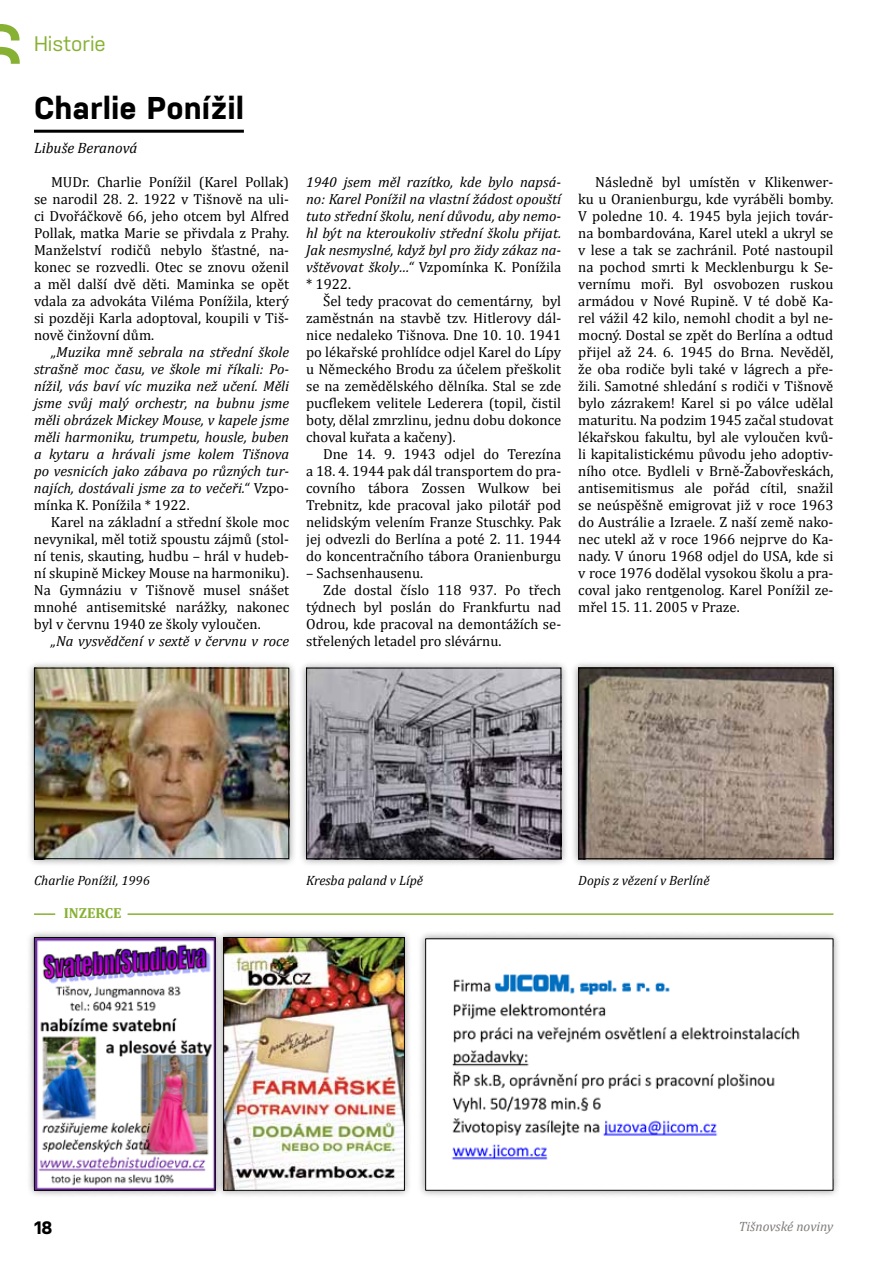
<style>
.page{position:relative;width:893px;height:1263px;background:#fff}
.page>*{position:absolute;margin:0;border:0;box-sizing:border-box;transform-origin:0 0}
.t1{font:700 31.5px "Nudista";letter-spacing:.005em;color:#000}
.t2{font:21px "Nudista";color:#86b133}
.t3{font:700 18px "Nudista";color:#000}
.t4{font:italic 15px "Cambria";color:#000}
.t5{font:14.7px/17px "Cambria";color:#000;text-align:justify}
.t6{font:italic 14.7px/17px "Cambria";color:#000;text-align:justify}
.t7{font:700 14.7px "Cambria";color:#86b133}
.t8{font:italic 13.5px "Cambria";color:#000}
.t9{font:italic 13.5px "Cambria";color:#807c7a}
.s1{font-style:normal}
</style>
<div class="page">
<svg style="left:0;top:24px;width:19px;height:17px"></svg>
<svg style="left:0;top:47px;width:20px;height:17px"></svg>
<hr style="left:34px;top:130px;width:210px;height:3px;background:#000">
<div style="left:298px;top:660px;width:271px;height:207px;background:#000;opacity:.4"></div>
<img style="left:308px;top:670px;width:251px;height:187px">
<div style="left:306px;top:668px;width:255px;height:191px;border:1px solid #000"></div>
<div style="left:571px;top:660px;width:270px;height:207px;background:#000;opacity:.4"></div>
<img style="left:580px;top:670px;width:251px;height:187px">
<div style="left:578px;top:668px;width:255px;height:191px;border:1px solid #000"></div>
<div style="left:26px;top:660px;width:271px;height:207px;background:#000;opacity:.4"></div>
<img style="left:36px;top:670px;width:251px;height:187px">
<div style="left:34px;top:668px;width:255px;height:191px;border:1px solid #000"></div>
<div style="left:26px;top:929px;width:197px;height:269px;background:#000;opacity:.4"></div>
<img style="left:36px;top:939px;width:178px;height:250px">
<div style="left:34px;top:937px;width:182px;height:254px;border:1px solid #000"></div>
<div style="left:215px;top:929px;width:198px;height:269px;background:#000;opacity:.4"></div>
<img style="left:225px;top:939px;width:178px;height:250px">
<div style="left:223px;top:937px;width:182px;height:254px;border:1px solid #000"></div>
<div style="left:417px;top:931px;width:424px;height:267px;background:#000;opacity:.4"></div>
<div style="left:426px;top:939px;width:407px;height:251px;background:#fff"></div>
<img style="left:451px;top:974px;width:349px;height:186px">
<div style="left:425px;top:938px;width:408px;height:253px;border:1px solid #000"></div>
<hr style="left:34px;top:913px;width:21px;height:2px;background:#86b133">
<hr style="left:128px;top:913px;width:705px;height:2px;background:#86b133">
<h2 class="t2" style="left:34px;top:29px;width:73px">Historie</h2>
<h1 class="t1" style="left:34px;top:85px;width:212px">Charlie Ponížil</h1>
<p class="t4" style="left:34px;top:137px;width:105px">Libuše Beranová</p>
<p class="t5" style="left:34px;top:174px;width:257px;text-indent:17px">MUDr. Charlie Ponížil (Karel Pollak) se narodil 28. 2. 1922 v Tišnově na uli&shy;ci Dvořáčkově 66, jeho otcem byl Alfred Pollak, matka Marie se přivdala z Prahy.<br>Manželství rodičů nebylo šťastné, na&shy;konec se rozvedli. Otec se znovu oženil a měl další dvě děti. Maminka se opět vdala za advokáta Viléma Ponížila, který si později Karla adoptoval, koupili v Tiš&shy;nově činžovní dům.</p>
<p class="t6" style="left:34px;top:343px;width:257px;text-indent:17px">„Muzika mně sebrala na střední škole strašně moc času, ve škole mi říkali: Po&shy;nížil, vás baví víc muzika než učení. Měli jsme svůj malý orchestr, na bubnu jsme měli obrázek Mickey Mouse, v kapele jsme měli harmoniku, trumpetu, housle, buben a kytaru a hrávali jsme kolem Tišnova po vesnicích jako zábava po různých tur&shy;najích, dostávali jsme za to večeři.“ <span class="s1">Vzpo&shy;mínka K. Ponížila * 1922.</span></p>
<p class="t5" style="left:34px;top:514px;width:257px;text-indent:17px">Karel na základní a střední škole moc nevynikal, měl totiž spoustu zájmů (stol&shy;ní tenis, skauting, hudbu – hrál v hudeb&shy;ní skupině Mickey Mouse na harmoniku).<br>Na Gymnáziu v Tišnově musel snášet mnohé antisemitské narážky, nakonec byl v červnu 1940 ze školy vyloučen.</p>
<p class="t6" style="left:51px;top:632px;width:240px">„Na vysvědčení v sextě v červnu v roce</p>
<p class="t6" style="left:306px;top:173px;width:257px">1940 jsem měl razítko, kde bylo napsá&shy;no: Karel Ponížil na vlastní žádost opouští tuto střední školu, není důvodu, aby nemo&shy;hl být na kteroukoliv střední školu přijat.<br>Jak nesmyslné, když byl pro židy zákaz na&shy;vštěvovat školy…“ <span class="s1">Vzpomínka K. Ponížila * 1922.</span></p>
<p class="t5" style="left:306px;top:293px;width:257px;text-indent:17px">Šel tedy pracovat do cementárny, byl zaměstnán na stavbě tzv. Hitlerovy dál&shy;nice nedaleko Tišnova. Dne 10. 10. 1941 po lékařské prohlídce odjel Karel do Lípy u Německého Brodu za účelem přeškolit se na zemědělského dělníka. Stal se zde pucflekem velitele Lederera (topil, čistil boty, dělal zmrzlinu, jednu dobu dokonce choval kuřata a kačeny).</p>
<p class="t5" style="left:306px;top:446px;width:257px;text-indent:17px">Dne 14. 9. 1943 odjel do Terezína a 18. 4. 1944 pak dál transportem do pra&shy;covního tábora Zossen Wulkow bei Trebnitz, kde pracoval jako pilotář pod nelidským velením Franze Stuschky. Pak jej odvezli do Berlína a poté 2. 11. 1944 do koncentračního tábora Oranienburgu</p>
<p class="t5" style="left:306px;top:565px;width:118px">– Sachsenhausenu.</p>
<p class="t5" style="left:323px;top:582px;width:240px">Zde dostal číslo 118 937. Po třech</p>
<p class="t5" style="left:306px;top:599px;width:257px">týdnech byl poslán do Frankfurtu nad</p>
<p class="t5" style="left:306px;top:616px;width:257px">Odrou, kde pracoval na demontážích se-</p>
<p class="t5" style="left:306px;top:633px;width:197px">střelených letadel pro slévárnu.</p>
<p class="t5" style="left:578px;top:174px;width:257px;text-indent:17px">Následně byl umístěn v Klikenwer&shy;ku u Oranienburgu, kde vyráběli bomby.<br>V poledne 10. 4. 1945 byla jejich továr&shy;na bombardována, Karel utekl a ukryl se v lese a tak se zachránil. Poté nastoupil na pochod smrti k Mecklenburgu k Se&shy;vernímu moři. Byl osvobozen ruskou armádou v Nové Rupině. V té době Ka&shy;rel vážil 42 kilo, nemohl chodit a byl ne&shy;mocný. Dostal se zpět do Berlína a odtud přijel až 24. 6. 1945 do Brna. Nevěděl, že oba rodiče byli také v lágrech a pře&shy;žili. Samotné shledání s rodiči v Tišnově bylo zázrakem! Karel si po válce udělal maturitu. Na podzim 1945 začal studovat lékařskou fakultu, byl ale vyloučen kvů&shy;li kapitalistickému původu jeho adoptiv&shy;ního otce. Bydleli v Brně-Žabovřeskách, antisemitismus ale pořád cítil, snažil se neúspěšně emigrovat již v roce 1963 do Austrálie a Izraele. Z naší země nako&shy;nec utekl až v roce 1966 nejprve do Ka&shy;nady. V únoru 1968 odjel do USA, kde si v roce 1976 dodělal vysokou školu a pra&shy;coval jako rentgenolog. Karel Ponížil ze&shy;mřel 15. 11. 2005 v Praze.</p>
<p class="t8" style="left:34px;top:871px;width:117px">Charlie Ponížil, 1996</p>
<p class="t8" style="left:306px;top:871px;width:118px">Kresba paland v Lípě</p>
<p class="t8" style="left:578px;top:871px;width:133px">Dopis z vězení v Berlíně</p>
<p class="t7" style="left:64px;top:903px;width:59px">INZERCE</p>
<p class="t3" style="left:34px;top:1214px;width:20px">18</p>
<p class="t9" style="left:739px;top:1217px;width:96px">Tišnovské noviny</p>
</div>
